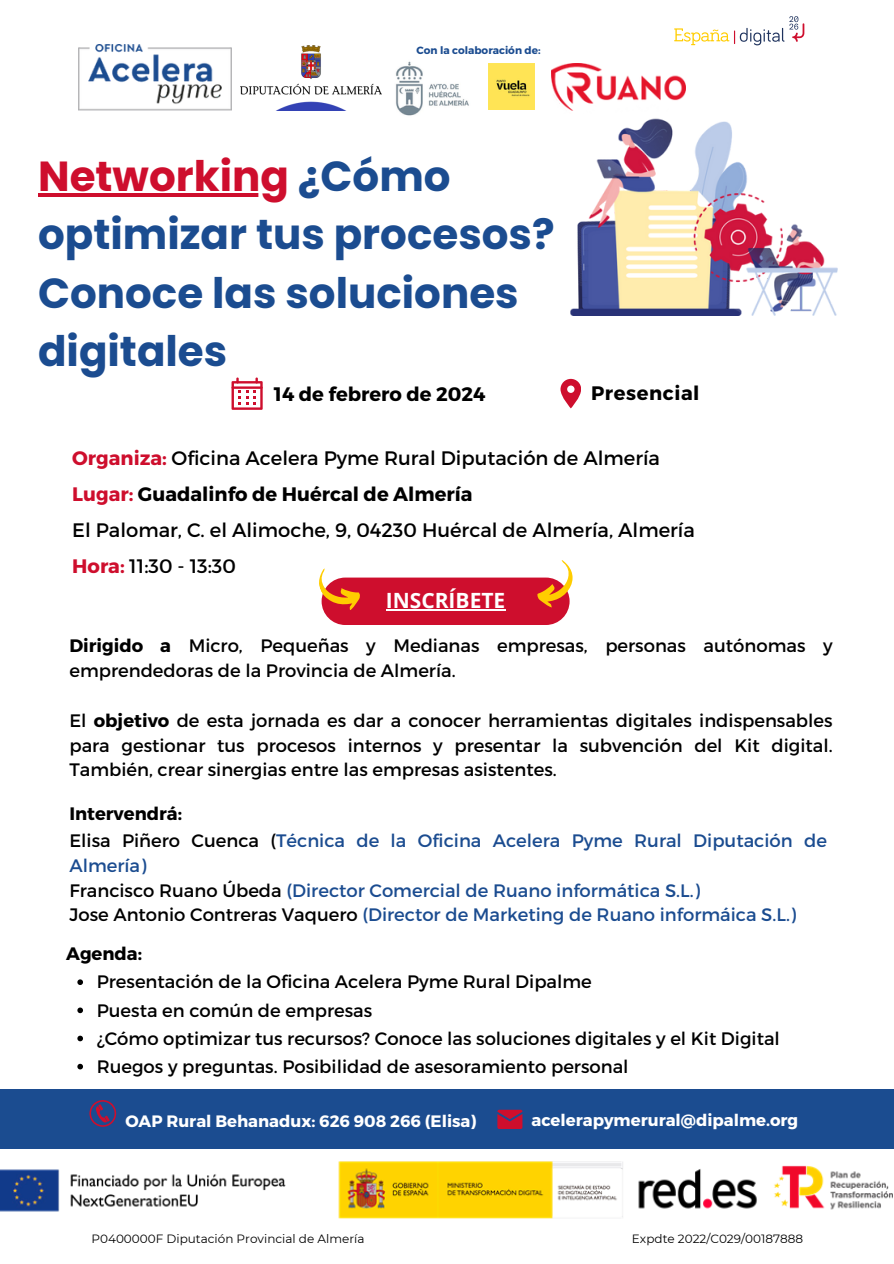
<style>
.page{position:relative;width:894px;height:1264px;background:#fff}
.page>*{position:absolute;margin:0;border:0;box-sizing:border-box;transform-origin:0 0}
.t1{font:700 42px/58.5px "Poppins";color:#1b4c90}
.t2{font:700 21px "Open Sans";color:#fff}
.t3{font:19.5px/36px "Montserrat";color:#000}
.t4{font:700 19.5px "Montserrat";color:#000}
.t5{font:700 19.5px "Montserrat";letter-spacing:.03em;color:#000}
.t6{font:18px/24.8px "Montserrat";color:#000}
.t7{font:18px/24.8px "Montserrat";color:#1b4c90}
.t8{font:700 18px "Montserrat";color:#000}
.t9{font:700 16.5px "Montserrat";color:#fff}
.t10{font:12px "Montserrat";color:#000}
.t11{font:700 10.5px "Montserrat";color:#1b4c90}
.s1{color:#ce0e2d}
.s2{font-weight:700;color:#ce0e2d}
.s3{font-weight:700}
.s4{color:#000}
</style>
<div class="page">
<img style="left:78px;top:44px;width:153px;height:67px">
<img style="left:240px;top:46px;width:141px;height:65px">
<svg style="left:674px;top:16px;width:130px;height:29px"></svg>
<svg style="left:560px;top:379px;width:20px;height:29px"></svg>
<svg style="left:231px;top:377px;width:31px;height:33px"></svg>
<div style="left:321px;top:577px;width:248px;height:48px;background:#ce0e2d;border-radius:24px"></div>
<svg style="left:319px;top:568px;width:45px;height:49px"></svg>
<svg style="left:537px;top:560px;width:35px;height:47px"></svg>
<div style="left:0;top:1089px;width:893px;height:60px;background:#1b4c90"></div>
<svg style="left:89px;top:1100px;width:27px;height:26px"></svg>
<svg style="left:497px;top:1109px;width:25px;height:19px"></svg>
<img style="left:570px;top:118px;width:266px;height:198px">
<img style="left:0;top:1161px;width:892px;height:58px">
<img style="left:488px;top:64px;width:46px;height:46px">
<img style="left:551px;top:63px;width:134px;height:48px">
<img style="left:396px;top:61px;width:73px;height:55px">
<hr style="left:385px;top:609px;width:120px;height:1px;background:#fff">
<svg style="left:77px;top:979px;width:6px;height:6px"></svg>
<svg style="left:77px;top:1007px;width:6px;height:6px"></svg>
<svg style="left:77px;top:1035px;width:6px;height:6px"></svg>
<svg style="left:77px;top:1063px;width:6px;height:6px"></svg>
<hr style="left:38px;top:193px;width:251px;height:3px;background:#ce0e2d">
<h6 class="t11" style="left:416px;top:43px;width:125px">Con la colaboración de:</h6>
<h5 class="t1" style="left:38px;top:147px;width:518px"><span class="s1">Networking</span> ¿Cómo optimizar tus procesos?<br>Conoce las soluciones digitales</h5>
<p class="t4" style="left:274px;top:381px;width:213px">14 de febrero de 2024</p>
<p class="t5" style="left:591px;top:381px;width:110px">Presencial</p>
<p class="t3" style="left:72px;top:439px;width:624px"><span class="s2">Organiza:</span> Oficina Acelera Pyme Rural Diputación de Almería <span class="s2">Lugar:</span> <span class="s3">Guadalinfo de Huércal de Almería<br></span>El Palomar, C. el Alimoche, 9, 04230 Huércal de Almería, Almería <span class="s2">Hora:</span> 11:30 - 13:30</p>
<p class="t2" style="left:385px;top:585px;width:121px">INSCRÍBETE</p>
<h1 class="t6" style="left:69px;top:632px;width:764px"><span class="s3">Dirigido a</span> Micro, Pequeñas y Medianas empresas, personas autónomas y emprendedoras de la Provincia de Almería.</h1>
<p class="t6" style="left:69px;top:707px;width:764px;text-align:justify">El <span class="s3">objetivo</span> de esta jornada es dar a conocer herramientas digitales indispensables para gestionar tus procesos internos y presentar la subvención del Kit digital.<br>También, crear sinergias entre las empresas asistentes.</p>
<h3 class="t8" style="left:69px;top:802px;width:114px">Intervendrá:</h3>
<h6 class="t7" style="left:69px;top:827px;width:758px"><span class="s4">Elisa Piñero Cuenca (</span>Técnica de la Oficina Acelera Pyme Rural Diputación de Almería)<br><span class="s4">Francisco Ruano Úbeda</span> (Director Comercial de Ruano informática S.L.)<br><span class="s4">Jose Antonio Contreras Vaquero</span> (Director de Marketing de Ruano informáica S.L.)</h6>
<h4 class="t8" style="left:66px;top:942px;width:77px">Agenda:</h4>
<p class="t6" style="left:97px;top:968px;width:496px">Presentación de la Oficina Acelera Pyme Rural Dipalme</p>
<p class="t6" style="left:97px;top:996px;width:277px">Puesta en común de empresas</p>
<h2 class="t6" style="left:97px;top:1024px;width:684px">¿Cómo optimizar tus recursos? Conoce las soluciones digitales y el Kit Digital</h2>
<h6 class="t6" style="left:97px;top:1053px;width:533px">Ruegos y preguntas. Posibilidad de asesoramiento personal</h6>
<h6 class="t9" style="left:125px;top:1110px;width:352px">OAP Rural Behanadux: 626 908 266 (Elisa)</h6>
<h5 class="t9" style="left:531px;top:1108px;width:268px">acelerapymerural@dipalme.org</h5>
<h3 class="t10" style="left:91px;top:1231px;width:274px">P0400000F Diputación Provincial de Almería</h3>
<h3 class="t10" style="left:631px;top:1231px;width:173px">Expdte 2022/C029/00187888</h3>
</div>
